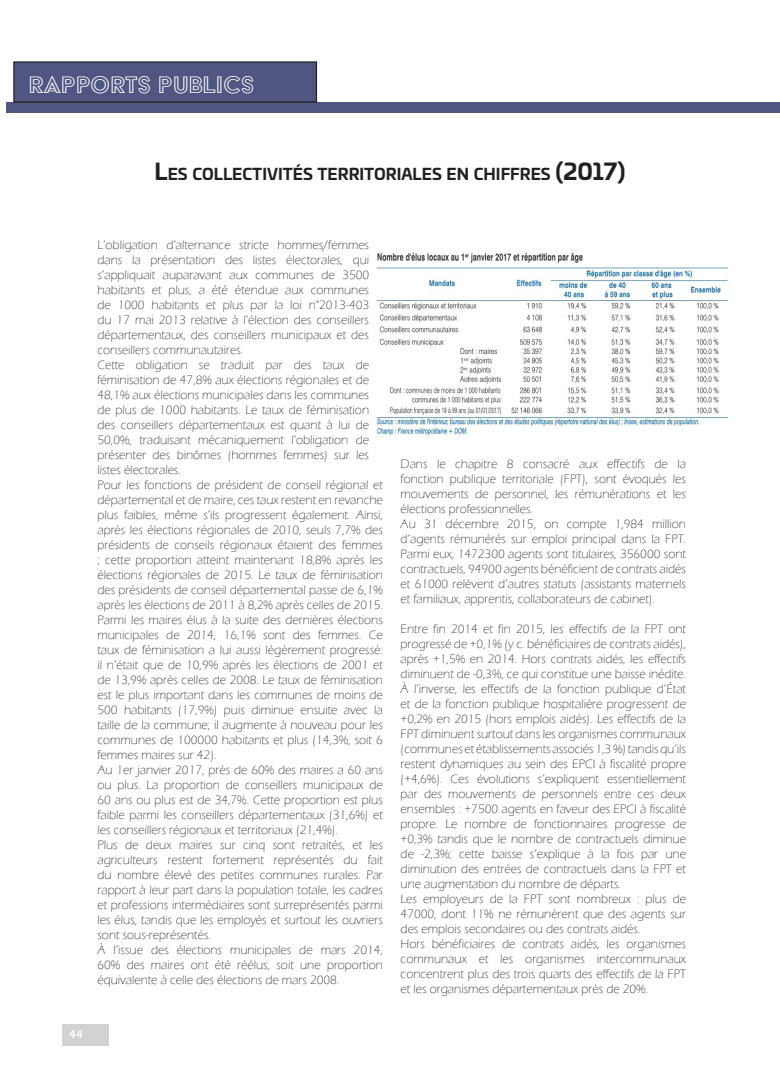
<style>
.page{position:relative;width:780px;height:1088px;background:#fff}
.page>*{position:absolute;margin:0;border:0;box-sizing:border-box;transform-origin:0 0}
.RUBRIQUE_BLANC{font:27.5px "Acier BAT Text Outline";color:#fff}
.titre_rubrique{font:700 15.75px "Univia Pro";color:#231f20}
.texte_deux_colonnes{font:300 12.5px/15px "Eras ITC";color:#231f20;text-align:justify}
.t1{font:600 11.25px "Eras ITC";color:#fff}
.s1{font-size:22.5px}
</style>
<div class="page">
<div style="left:62px;top:1025px;width:47px;height:21px;background:#d1d2d4"></div>
<div style="left:6px;top:102px;width:755px;height:10px;background:#515581"></div>
<div style="left:762px;top:102px;width:18px;height:10px;background:#515581"></div>
<div style="left:14px;top:62px;width:302px;height:40px;background:#515581"></div>
<div style="left:13px;top:61px;width:304px;height:42px;border:1px solid #231f20"></div>
<img style="left:376px;top:252px;width:353px;height:184px">
<p class="RUBRIQUE_BLANC" style="left:29px;top:70px;width:227px">RAPPORTS PUBLICS</p>
<p class="titre_rubrique" style="left:154px;top:161px;width:472px"><span class="s1">L</span>ES COLLECTIVITÉS TERRITORIALES EN CHIFFRES <span class="s1">(2017)</span></p>
<p class="texte_deux_colonnes" style="left:97px;top:237px;width:273px">L’obligation d’alternance stricte hommes/femmes dans la présentation des listes électorales, qui s’appliquait auparavant aux communes de 3500 habitants et plus, a été étendue aux communes de 1000 habitants et plus par la loi n°2013-403 du 17 mai 2013 relative à l’élection des conseillers départementaux, des conseillers municipaux et des conseillers communautaires.</p>
<p class="texte_deux_colonnes" style="left:97px;top:357px;width:273px">Cette obligation se traduit par des taux de féminisation de 47,8% aux élections régionales et de 48,1% aux élections municipales dans les communes de plus de 1000 habitants. Le taux de féminisation des conseillers départementaux est quant à lui de 50,0%, traduisant mécaniquement l’obligation de présenter des binômes (hommes femmes) sur les listes électorales.</p>
<p class="texte_deux_colonnes" style="left:97px;top:477px;width:287px">Pour les fonctions de président de conseil régional et départemental et de maire, ces taux restent en revanche plus faibles, même s’ils progressent également. Ainsi, après les élections régionales de 2010, seuls 7,7% des présidents de conseils régionaux étaient des femmes ; cette proportion atteint maintenant 18,8% après les élections régionales de 2015. Le taux de féminisation des présidents de conseil départemental passe de 6,1% après les élections de 2011 à 8,2% après celles de 2015.</p>
<p class="texte_deux_colonnes" style="left:97px;top:612px;width:287px">Parmi les maires élus à la suite des dernières élections municipales de 2014, 16,1% sont des femmes. Ce taux de féminisation a lui aussi légèrement progressé: il n’était que de 10,9% après les élections de 2001 et de 13,9% après celles de 2008. Le taux de féminisation est le plus important dans les communes de moins de 500 habitants (17,9%) puis diminue ensuite avec la taille de la commune; il augmente à nouveau pour les communes de 100000 habitants et plus (14,3%, soit 6 femmes maires sur 42).</p>
<p class="texte_deux_colonnes" style="left:97px;top:762px;width:287px">Au 1er janvier 2017, près de 60% des maires a 60 ans ou plus. La proportion de conseillers municipaux de 60 ans ou plus est de 34,7%. Cette proportion est plus faible parmi les conseillers départementaux (31,6%) et les conseillers régionaux et territoriaux (21,4%).</p>
<p class="texte_deux_colonnes" style="left:97px;top:837px;width:287px">Plus de deux maires sur cinq sont retraités, et les agriculteurs restent fortement représentés du fait du nombre élevé des petites communes rurales. Par rapport à leur part dans la population totale, les cadres et professions intermédiaires sont surreprésentés parmi les élus, tandis que les employés et surtout les ouvriers sont sous-représentés.</p>
<p class="texte_deux_colonnes" style="left:97px;top:942px;width:287px">À l’issue des élections municipales de mars 2014, 60% des maires ont été réélus, soit une proportion équivalente à celle des élections de mars 2008.</p>
<p class="t1" style="left:69px;top:1028px;width:15px">44</p>
<p class="texte_deux_colonnes" style="left:400px;top:457px;width:287px">Dans le chapitre 8 consacré aux effectifs de la fonction publique territoriale (FPT), sont évoqués les mouvements de personnel, les rémunérations et les élections professionnelles.</p>
<p class="texte_deux_colonnes" style="left:400px;top:517px;width:287px">Au 31 décembre 2015, on compte 1,984 million d’agents rémunérés sur emploi principal dans la FPT.<br>Parmi eux, 1472300 agents sont titulaires, 356000 sont contractuels, 94900 agents bénéficient de contrats aidés et 61000 relèvent d’autres statuts (assistants maternels et familiaux, apprentis, collaborateurs de cabinet).</p>
<p class="texte_deux_colonnes" style="left:400px;top:622px;width:287px">Entre fin 2014 et fin 2015, les effectifs de la FPT ont progressé de +0,1% (y c. bénéficiaires de contrats aidés), après +1,5% en 2014. Hors contrats aidés, les effectifs diminuent de -0,3%, ce qui constitue une baisse inédite.</p>
<p class="texte_deux_colonnes" style="left:400px;top:682px;width:287px">À l’inverse, les effectifs de la fonction publique d’État et de la fonction publique hospitalière progressent de +0,2% en 2015 (hors emplois aidés). Les effectifs de la FPT diminuent surtout dans les organismes communaux (communes et établissements associés 1,3 %) tandis qu’ils restent dynamiques au sein des EPCI à fiscalité propre (+4,6%). Ces évolutions s’expliquent essentiellement par des mouvements de personnels entre ces deux ensembles : +7500 agents en faveur des EPCI à fiscalité propre. Le nombre de fonctionnaires progresse de +0,3% tandis que le nombre de contractuels diminue de -2,3%; cette baisse s’explique à la fois par une diminution des entrées de contractuels dans la FPT et une augmentation du nombre de départs.</p>
<p class="texte_deux_colonnes" style="left:400px;top:892px;width:287px">Les employeurs de la FPT sont nombreux : plus de 47000, dont 11% ne rémunèrent que des agents sur des emplois secondaires ou des contrats aidés.</p>
<p class="texte_deux_colonnes" style="left:400px;top:937px;width:287px">Hors bénéficiaires de contrats aidés, les organismes communaux et les organismes intercommunaux concentrent plus des trois quarts des effectifs de la FPT et les organismes départementaux près de 20%.</p>
</div>
